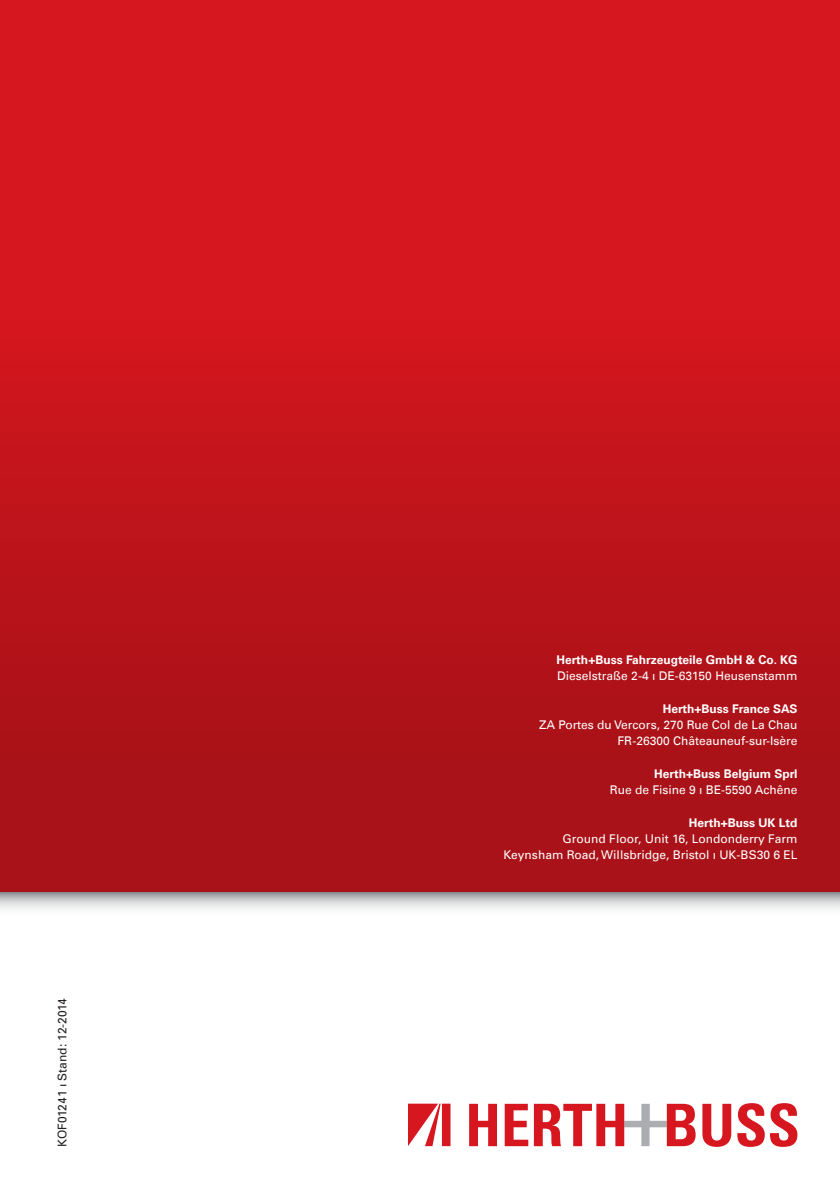
<style>
.page{position:relative;width:840px;height:1191px;background:#fff}
.page>*{position:absolute;margin:0;border:0;box-sizing:border-box;transform-origin:0 0}
.t1{font:12px/16px "Univers Com 55 Roman";color:#fff;text-align:right}
.t2{font:700 12px "Univers Com 65";color:#fff}
.t3{font:12px/16px "Univers";color:#fff;text-align:right}
.t4{font:12px "Univers";color:#231f20}
.s1{font-family:"Univers Com 55 Roman"}
</style>
<div class="page">
<svg style="left:469px;top:1103px;width:27px;height:43px"></svg>
<svg style="left:504px;top:1103px;width:191px;height:43px"></svg>
<svg style="left:702px;top:1103px;width:28px;height:43px"></svg>
<svg style="left:737px;top:1103px;width:60px;height:43px"></svg>
<svg style="left:408px;top:1103px;width:42px;height:43px"></svg>
<svg style="left:0;top:891px;width:839px;height:18px;background:#c7bfc2"></svg>
<div style="left:0;top:0;width:839px;height:891px;background:linear-gradient(to bottom,#e21821,#a51117)"></div>
<p class="t4" style="left:55px;top:1147px;width:151px;rotate:-90deg">KOF01241 ı Stand: 12-2014</p>
<p class="t2" style="left:556px;top:652px;width:242px">Herth+Buss Fahrzeugteile GmbH &amp; Co. KG</p>
<p class="t1" style="left:557px;top:667px;width:241px">Dieselstraße 2-4 ı DE-63150 Heusenstamm</p>
<p class="t2" style="left:662px;top:701px;width:136px">Herth+Buss France SAS</p>
<p class="t1" style="left:539px;top:716px;width:259px">ZA Portes du Vercors, 270 Rue Col de La Chau<br>FR-26300 Châteauneuf-sur-Isère</p>
<p class="t2" style="left:654px;top:766px;width:144px">Herth+Buss Belgium Sprl</p>
<p class="t1" style="left:609px;top:781px;width:189px">Rue de Fisine 9 ı BE-5590 Achêne</p>
<p class="t2" style="left:688px;top:815px;width:110px">Herth+Buss UK Ltd</p>
<p class="t3" style="left:503px;top:830px;width:295px">Ground Floor, Unit 16, Londonderry Farm<br>Keynsham Road, Willsbridge, Bristol <span class="s1">ı UK-</span>BS30 6 EL</p>
</div>
